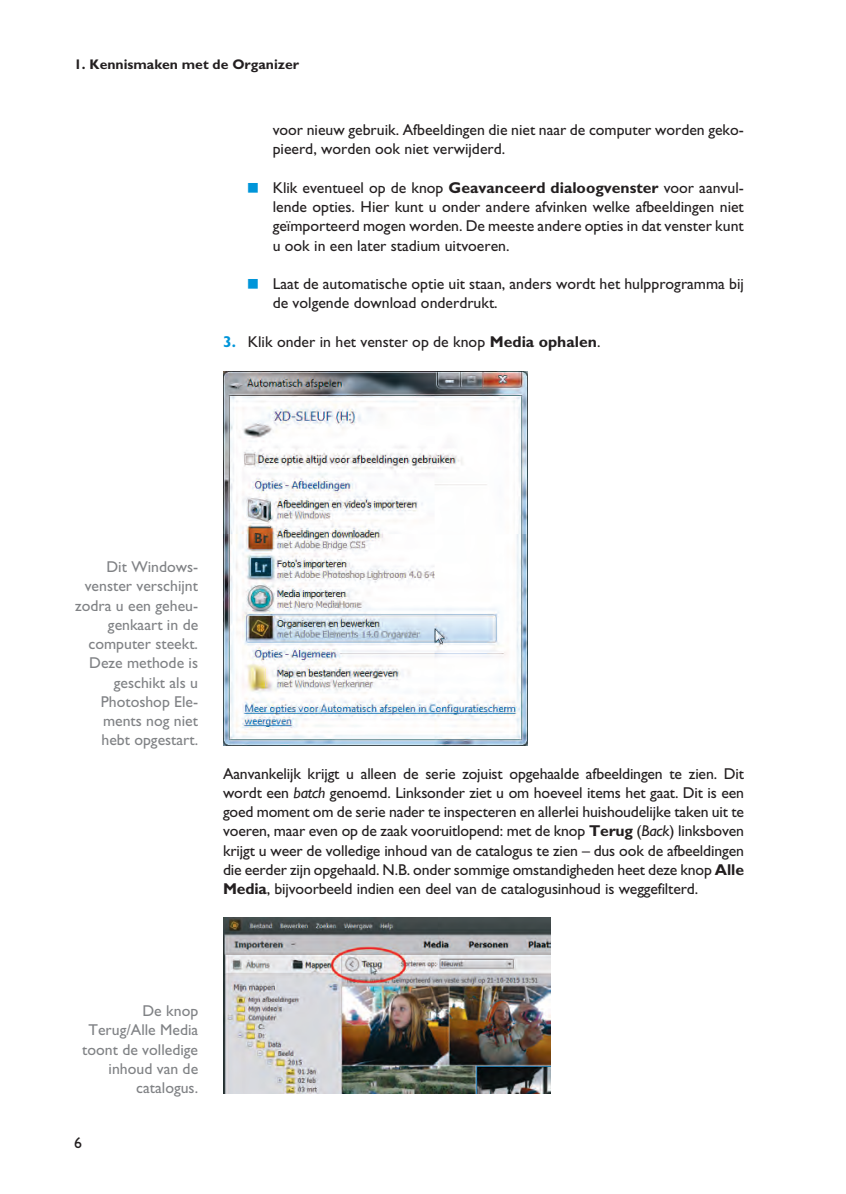
<style>
.page{position:relative;width:846px;height:1194px;background:#fff}
.page>*{position:absolute;margin:0;border:0;box-sizing:border-box;transform-origin:0 0}
.t1{font:15.75px/19.2px "Gill Sans";color:#231f20}
.t2{font:15.75px/19.2px "Gill Sans";color:#808285;text-align:right}
.t3{font:700 14px "Gill Sans";color:#231f20}
.s1{color:#0095d9}
.s2{font-weight:700}
.s3{font-weight:700;color:#0095d9}
.s4{font-style:italic}
</style>
<div class="page">
<img style="left:223px;top:372px;width:304px;height:373px">
<img style="left:223px;top:917px;width:327px;height:176px">
<p class="t3" style="left:74px;top:59px;width:226px">1. Kennismaken met de Organizer</p>
<p class="t1" style="left:273px;top:122px;width:473px">voor nieuw gebruik. Afbeeldingen die niet naar de computer worden geko&shy;pieerd, worden ook niet verwijderd.</p>
<p class="t1" style="left:273px;top:180px;width:473px;text-align:justify;text-indent:-25px"><span class="s1">■</span> Klik eventueel op de knop <span class="s2">Geavanceerd dialoogvenster</span> voor aanvul&shy;lende opties. Hier kunt u onder andere afvinken welke afbeeldingen niet geïmporteerd mogen worden. De meeste andere opties in dat venster kunt u ook in een later stadium uitvoeren.</p>
<p class="t1" style="left:273px;top:276px;width:473px;text-indent:-25px"><span class="s1">■</span> Laat de automatische optie uit staan, anders wordt het hulpprogramma bij de volgende download onderdrukt.</p>
<p class="t1" style="left:223px;top:334px;width:379px"><span class="s3">3.</span> Klik onder in het venster op de knop <span class="s2">Media ophalen</span>.</p>
<p class="t2" style="left:75px;top:559px;width:125px">Dit Windows&shy;venster verschijnt zodra u een geheu&shy;genkaart in de computer steekt.<br>Deze methode is geschikt als u<br>Photoshop Ele&shy;ments nog niet hebt opgestart.</p>
<p class="t1" style="left:223px;top:765px;width:523px;text-align:justify">Aanvankelijk krijgt u alleen de serie zojuist opgehaalde afbeeldingen te zien. Dit wordt een <span class="s4">batch</span> genoemd. Linksonder ziet u om hoeveel items het gaat. Dit is een goed moment om de serie nader te inspecteren en allerlei huishoudelijke taken uit te voeren, maar even op de zaak vooruitlopend: met de knop <span class="s2">Terug</span> (<span class="s4">Back</span>) linksboven krijgt u weer de volledige inhoud van de catalogus te zien – dus ook de afbeeldingen die eerder zijn opgehaald. N.B. onder sommige omstandigheden heet deze knop <span class="s2">Alle Media</span>, bijvoorbeeld indien een deel van de catalogusinhoud is weggefilterd.</p>
<p class="t2" style="left:82px;top:1003px;width:117px">De knop<br>Terug/Alle Media toont de volledige inhoud van de catalogus.</p>
<p class="t1" style="left:74px;top:1134px;width:9px">6</p>
</div>
